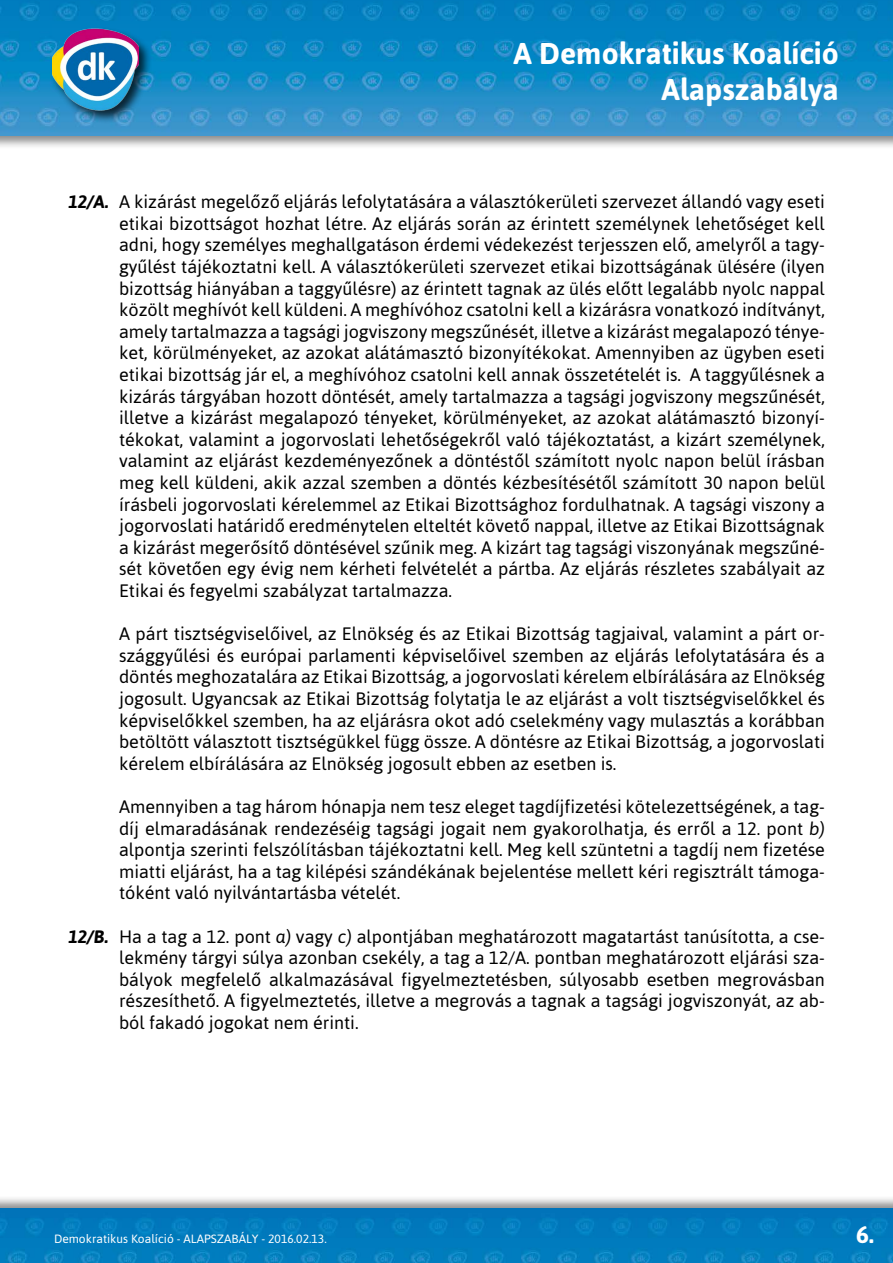
<style>
.page{position:relative;width:893px;height:1263px;background:#fff}
.page>*{position:absolute;margin:0;border:0;box-sizing:border-box;transform-origin:0 0}
.t1{font:700 30px/36px "Asap";color:#fff;text-align:right}
.t2{font:700 24px "Asap";color:#fff}
.t3{font:18px/21.6px "Asap";color:#000;text-align:justify}
.t4{font:12px "Asap";color:#fff}
.s1{font-weight:700;font-style:italic}
.s2{font-style:italic}
</style>
<div class="page">
<div style="left:0;top:0;width:893px;height:149px;background:#000;opacity:.45"></div>
<img style="left:0;top:0;width:893px;height:136px">
<div style="left:50px;top:26px;width:103px;height:98px;background:#000;opacity:.75"></div>
<img style="left:53px;top:24px;width:85px;height:89px">
<div style="left:0;top:1195px;width:893px;height:68px;background:#000;opacity:.45"></div>
<img style="left:0;top:1209px;width:893px;height:54px">
<h1 class="t1" style="left:514px;top:35px;width:327px">A Demokratikus Koalíció<br>Alapszabálya</h1>
<p class="t3" style="left:119px;top:191px;width:707px;text-indent:-51px"><span class="s1">12/A.</span> A kizárást megelőző eljárás lefolytatására a választókerületi szervezet állandó vagy eseti etikai bizottságot hozhat létre. Az eljárás során az érintett személynek lehetőséget kell adni, hogy személyes meghallgatáson érdemi védekezést terjesszen elő, amelyről a tag - gyűlést tájékoztatni kell. A választókerületi szervezet etikai bizottságának ülésére (ilyen bizottság hiányában a taggyűlésre) az érintett tagnak az ülés előtt legalább nyolc nappal közölt meghívót kell küldeni. A meghívóhoz csatolni kell a kizárásra vonatkozó indítványt, amely tartalmazza a tagsági jogviszony megszűnését, illetve a kizárást megalapozó ténye&shy;ket, körülményeket, az azokat alátámasztó bizonyítékokat. Amennyiben az ügyben eseti etikai bizottság jár el, a meghívóhoz csatolni kell annak összetételét is. A taggyűlésnek a kizárás tárgyában hozott döntését, amely tartalmazza a tagsági jogviszony megszűnését, illetve a kizárást megalapozó tényeket, körülményeket, az azokat alátámasztó bizonyí&shy;tékokat, valamint a jogorvoslati lehetőségekről való tájékoztatást, a kizárt személynek, valamint az eljárást kezdeményezőnek a döntéstől számított nyolc napon belül írásban meg kell küldeni, akik azzal szemben a döntés kézbesítésétől számított 30 napon belül írásbeli jogorvoslati kérelemmel az Etikai Bizottsághoz fordulhatnak. A tagsági viszony a jogorvoslati határidő eredménytelen elteltét követő nappal, illetve az Etikai Bizottságnak a kizárást megerősítő döntésével szűnik meg. A kizárt tag tagsági viszonyának megszűné&shy;sét követően egy évig nem kérheti felvételét a pártba. Az eljárás részletes szabályait az Etikai és fegyelmi szabályzat tartalmazza.</p>
<p class="t3" style="left:119px;top:623px;width:707px">A párt tisztségviselőivel, az Elnökség és az Etikai Bizottság tagjaival, valamint a párt or&shy;szággyűlési és európai parlamenti képviselőivel szemben az eljárás lefolytatására és a döntés meghozatalára az Etikai Bizottság, a jogorvoslati kérelem elbírálására az Elnökség jogosult. Ugyancsak az Etikai Bizottság folytatja le az eljárást a volt tisztségviselőkkel és képviselőkkel szemben, ha az eljárásra okot adó cselekmény vagy mulasztás a korábban betöltött választott tisztségükkel függ össze. A döntésre az Etikai Bizottság, a jogorvoslati kérelem elbírálására az Elnökség jogosult ebben az esetben is.</p>
<p class="t3" style="left:119px;top:796px;width:707px">Amennyiben a tag három hónapja nem tesz eleget tagdíjfizetési kötelezettségének, a tag&shy;díj elmaradásának rendezéséig tagsági jogait nem gyakorolhatja, és erről a 12. pont <span class="s2">b) </span>alpontja szerinti felszólításban tájékoztatni kell. Meg kell szüntetni a tagdíj nem fizetése miatti eljárást, ha a tag kilépési szándékának bejelentése mellett kéri regisztrált támoga&shy;tóként való nyilvántartásba vételét.</p>
<p class="t3" style="left:119px;top:925px;width:707px;text-indent:-51px"><span class="s1">12/B.</span> Ha a tag a 12. pont <span class="s2">a)</span> vagy <span class="s2">c)</span> alpontjában meghatározott magatartást tanúsította, a cse&shy;lekmény tárgyi súlya azonban csekély, a tag a 12/A. pontban meghatározott eljárási sza&shy;bályok megfelelő alkalmazásával figyelmeztetésben, súlyosabb esetben megrovásban részesíthető. A figyelmeztetés, illetve a megrovás a tagnak a tagsági jogviszonyát, az ab&shy;ból fakadó jogokat nem érinti.</p>
<p class="t4" style="left:54px;top:1232px;width:274px">Demokratikus Koalíció - ALAPSZABÁLY - 2016.02.13.</p>
<h2 class="t2" style="left:856px;top:1220px;width:19px">6.</h2>
</div>
